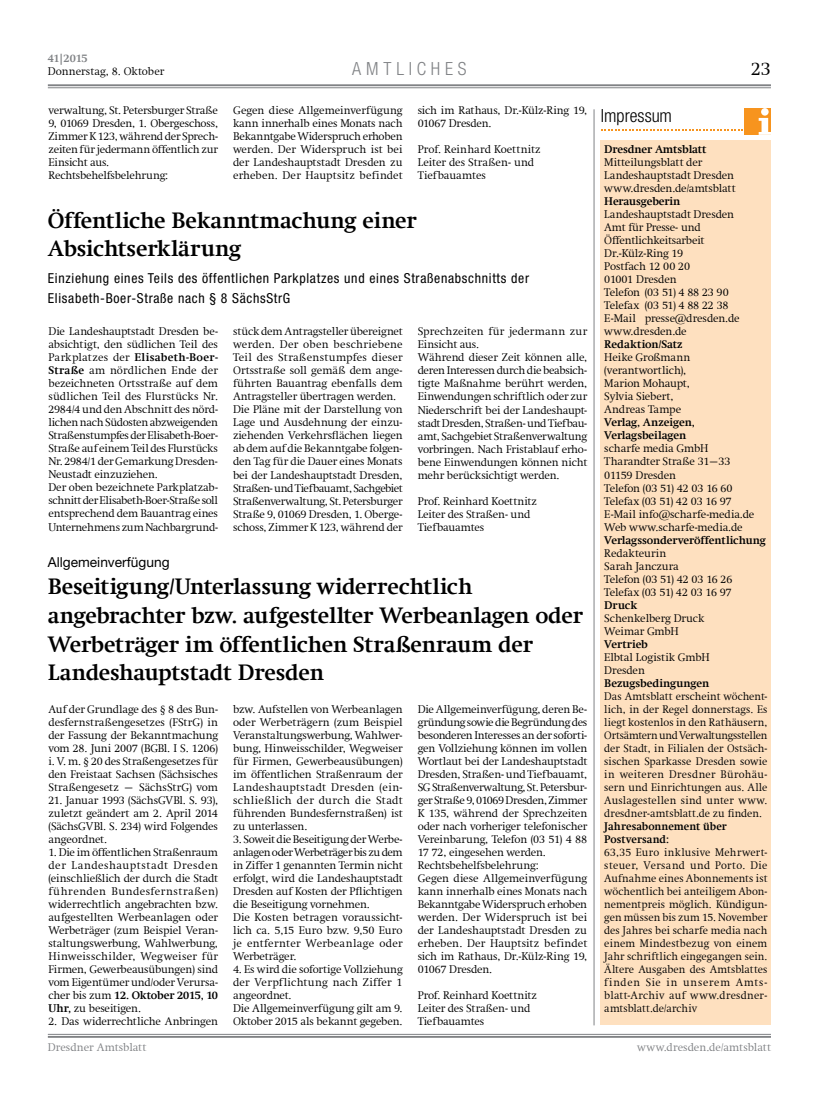
<style>
.page{position:relative;width:833px;height:1117px;background:#fff}
.page>*{position:absolute;margin:0;border:0;box-sizing:border-box;transform-origin:0 0}
.t1{font:700 22.5px/28.8px "Swift Com";letter-spacing:-.01em;color:#000}
.t2{font:300 18.75px "Swift Com";color:#000}
.t3{font:300 condensed 18.12px "Helvetica Neue";color:#808285}
.t4{font:300 condensed 18.12px "Helvetica Neue";color:#000}
.t5{font:condensed 13.75px/20.6px "Helvetica Neue";letter-spacing:.05em;color:#000}
.t6{font:13.75px "Helvetica Neue";color:#000}
.t7{font:300 11.25px/13px "Swift Com";letter-spacing:-.01em;color:#000}
.t8{font:700 11.25px/13px "Swift Com";letter-spacing:-.01em;color:#000}
.t9{font:300 11.25px "Swift Com";letter-spacing:.005em;color:#808285}
.t10{font:700 11.25px "Swift Com";letter-spacing:-.015em;color:#808285}
.t11{font:300 11.12px/13px "Swift Com";letter-spacing:.02em;color:#000;text-align:justify}
.t12{font:700 11.12px/13px "Swift Com";letter-spacing:.005em;color:#000}
.s1{font-weight:700}
</style>
<div class="page">
<hr style="left:48px;top:87px;width:723px;height:1px;background:#808285">
<hr style="left:48px;top:84px;width:723px;height:2px;background:#808285">
<hr style="left:48px;top:1033px;width:723px;height:1px;background:#808285">
<hr style="left:48px;top:1035px;width:723px;height:2px;background:#808285">
<hr style="left:594px;top:109px;width:1px;height:916px;background:#808285">
<div style="left:601px;top:140px;width:170px;height:884px;background:#fee0bf"></div>
<div style="left:745px;top:109px;width:26px;height:26px;background:#f7941e"></div>
<svg style="left:758px;top:118px;width:13px;height:17px"></svg>
<div style="left:761px;top:109px;width:7px;height:7px;background:#fff;border-radius:50%"></div>
<svg style="left:601px;top:129px;width:142px;height:2px"></svg>
<p class="t10" style="left:48px;top:52px;width:41px">41|2015</p>
<p class="t7" style="left:48px;top:65px;width:118px">Donnerstag, 8. Oktober</p>
<h3 class="t3" style="left:352px;top:58px;width:28px">A MTL</h3>
<h3 class="t3" style="left:409px;top:58px;width:59px">ICHES</h3>
<h2 class="t2" style="left:751px;top:58px;width:21px">23</h2>
<p class="t7" style="left:48px;top:104px;width:171px">verwaltung, St. Petersburger Straße<br>9, 01069 Dresden, 1. Obergeschoss,<br>Zimmer K 123, während der Sprech&shy;zeiten für jedermann öffentlich zur<br>Einsicht aus.<br>Rechtsbehelfsbelehrung:</p>
<p class="t7" style="left:233px;top:104px;width:171px;text-align:justify">Gegen diese Allgemeinverfügung kann innerhalb eines Monats nach Bekanntgabe Widerspruch erhoben werden. Der Widerspruch ist bei der Landeshauptstadt Dresden zu erheben. Der Hauptsitz befindet</p>
<p class="t7" style="left:418px;top:104px;width:171px">sich im Rathaus, Dr.-Külz-Ring 19,<br>01067 Dresden.</p>
<h3 class="t4" style="left:601px;top:105px;width:73px">Impressum</h3>
<p class="t7" style="left:418px;top:143px;width:125px">Prof. Reinhard Koettnitz<br>Leiter des Straßen- und<br>Tiefbauamtes</p>
<p class="t8" style="left:604px;top:143px;width:104px">Dresdner Amtsblatt</p>
<p class="t7" style="left:604px;top:156px;width:133px">Mitteilungsblatt der<br>Landeshauptstadt Dresden www.dresden.de/amtsblatt</p>
<p class="t8" style="left:604px;top:195px;width:77px">Herausgeberin</p>
<p class="t7" style="left:604px;top:208px;width:137px">Landeshauptstadt Dresden<br>Amt für Presse- und<br>Öffentlichkeitsarbeit<br>Dr.-Külz-Ring 19<br>Postfach 12 00 20<br>01001 Dresden<br>Telefon (03 51) 4 88 23 90<br>Telefax (03 51) 4 88 22 38<br>E-Mail presse@dresden.de www.dresden.de</p>
<p class="t8" style="left:604px;top:338px;width:80px">Redaktion/Satz</p>
<p class="t7" style="left:604px;top:351px;width:87px">Heike Großmann (verantwortlich),<br>Marion Mohaupt,<br>Sylvia Siebert,<br>Andreas Tampe</p>
<p class="t8" style="left:604px;top:416px;width:92px">Verlag, Anzeigen,<br>Verlagsbeilagen</p>
<p class="t7" style="left:604px;top:442px;width:151px">scharfe media GmbH<br>Tharandter Straße 31–33<br>01159 Dresden<br>Telefon (03 51) 42 03 16 60<br>Telefax (03 51) 42 03 16 97<br>E-Mail info@scharfe-media.de<br>Web www.scharfe-media.de</p>
<p class="t8" style="left:604px;top:533px;width:163px">Verlagssonderveröffentlichung</p>
<p class="t7" style="left:604px;top:546px;width:130px">Redakteurin<br>Sarah Janczura<br>Telefon (03 51) 42 03 16 26<br>Telefax (03 51) 42 03 16 97</p>
<p class="t8" style="left:604px;top:598px;width:34px">Druck</p>
<p class="t7" style="left:604px;top:611px;width:102px">Schenkelberg Druck<br>Weimar GmbH</p>
<p class="t8" style="left:604px;top:637px;width:45px">Vertrieb</p>
<p class="t7" style="left:604px;top:650px;width:107px">Elbtal Logistik GmbH<br>Dresden</p>
<p class="t8" style="left:604px;top:676px;width:106px">Bezugsbedingungen</p>
<p class="t11" style="left:604px;top:689px;width:165px">Das Amtsblatt erscheint wöchent&shy;lich, in der Regel donnerstags. Es liegt kostenlos in den Rathäusern, Ortsämtern und Verwaltungsstellen der Stadt, in Filialen der Ostsäch&shy;sischen Sparkasse Dresden sowie in weiteren Dresdner Bürohäu&shy;sern und Einrichtungen aus. Alle Auslagestellen sind unter www. dresdner-amtsblatt.de zu finden.</p>
<p class="t12" style="left:604px;top:819px;width:124px">Jahresabonnement über<br>Postversand:</p>
<p class="t11" style="left:604px;top:845px;width:165px">63,35 Euro inklusive Mehrwert&shy;steuer, Versand und Porto. Die Aufnahme eines Abonnements ist wöchentlich bei anteiligem Abon&shy;nementpreis möglich. Kündigun&shy;gen müssen bis zum 15. November des Jahres bei scharfe media nach einem Mindestbezug von einem Jahr schriftlich eingegangen sein.<br>Ältere Ausgaben des Amtsblattes finden Sie in unserem Amts&shy;blatt-Archiv auf www.dresdner&shy;amtsblatt.de/archiv</p>
<h1 class="t1" style="left:48px;top:205px;width:370px">Öffentliche Bekanntmachung einer<br>Absichtserklärung</h1>
<p class="t5" style="left:48px;top:267px;width:483px">Einziehung eines Teils des öffentlichen Parkplatzes und eines Straßenabschnitts der<br>Elisabeth-Boer-Straße nach § 8 SächsStrG</p>
<p class="t7" style="left:48px;top:325px;width:171px">Die Landeshauptstadt Dresden be&shy;absichtigt, den südlichen Teil des Parkplatzes der <span class="s1">Elisabeth-Boer-Straße</span> am nördlichen Ende der bezeichneten Ortsstraße auf dem südlichen Teil des Flurstücks Nr.<br>2984/4 und den Abschnitt des nörd&shy;lichen nach Südosten abzweigenden Straßenstumpfes der Elisabeth-Boer-Straße auf einem Teil des Flurstücks Nr. 2984/1 der Gemarkung Dresden-Neustadt einzuziehen.<br>Der oben bezeichnete Parkplatzab&shy;schnitt der Elisabeth-Boer-Straße soll entsprechend dem Bauantrag eines Unternehmens zum Nachbargrund-</p>
<p class="t7" style="left:233px;top:325px;width:171px">stück dem Antragsteller übereignet werden. Der oben beschriebene Teil des Straßenstumpfes dieser Ortsstraße soll gemäß dem ange&shy;führten Bauantrag ebenfalls dem Antragsteller übertragen werden.<br>Die Pläne mit der Darstellung von Lage und Ausdehnung der einzu&shy;ziehenden Verkehrsflächen liegen ab dem auf die Bekanntgabe folgen&shy;den Tag für die Dauer eines Monats bei der Landeshauptstadt Dresden, Straßen- und Tiefbauamt, Sachgebiet Straßenverwaltung, St. Petersburger Straße 9, 01069 Dresden, 1. Oberge&shy;schoss, Zimmer K 123, während der</p>
<p class="t7" style="left:418px;top:325px;width:171px">Sprechzeiten für jedermann zur<br>Einsicht aus.<br>Während dieser Zeit können alle, deren Interessen durch die beabsich&shy;tigte Maßnahme berührt werden,<br>Einwendungen schriftlich oder zur<br>Niederschrift bei der Landeshaupt&shy;stadt Dresden, Straßen- und Tiefbau&shy;amt, Sachgebiet Straßenverwaltung vorbringen. Nach Fristablauf erho&shy;bene Einwendungen können nicht mehr berücksichtigt werden.</p>
<p class="t7" style="left:418px;top:494px;width:121px">Prof. Reinhard Koettnitz<br>Leiter des Straßen- und<br>Tiefbauamtes</p>
<p class="t6" style="left:48px;top:554px;width:123px">Allgemeinverfügung</p>
<h1 class="t1" style="left:48px;top:571px;width:537px">Beseitigung/Unterlassung widerrechtlich angebrachter bzw. aufgestellter Werbeanlagen oder Werbeträger im öffentlichen Straßenraum der Landeshauptstadt Dresden</h1>
<p class="t7" style="left:48px;top:702px;width:171px;text-align:justify">Auf der Grundlage des § 8 des Bun&shy;desfernstraßengesetzes (FStrG) in der Fassung der Bekanntmachung vom 28. Juni 2007 (BGBl. I S. 1206) i. V. m. § 20 des Straßengesetzes für den Freistaat Sachsen (Sächsisches Straßengesetz – SächsStrG) vom</p>
<p class="t7" style="left:48px;top:793px;width:171px;text-align:justify">21. Januar 1993 (SächsGVBl. S. 93), zuletzt geändert am 2. April 2014 (SächsGVBl. S. 234) wird Folgendes angeordnet.</p>
<p class="t7" style="left:48px;top:845px;width:171px;text-align:justify">1. Die im öffentlichen Straßenraum der Landeshauptstadt Dresden (einschließlich der durch die Stadt führenden Bundesfernstraßen) widerrechtlich angebrachten bzw. aufgestellten Werbeanlagen oder Werbeträger (zum Beispiel Veran&shy;staltungswerbung, Wahlwerbung, Hinweisschilder, Wegweiser für Firmen, Gewerbeausübungen) sind vom Eigentümer und/oder Verursa&shy;cher bis zum <span class="s1">12. Oktober 2015, 10<br>Uhr,</span> zu beseitigen.</p>
<p class="t7" style="left:48px;top:1014px;width:171px">2. Das widerrechtliche Anbringen</p>
<p class="t7" style="left:233px;top:702px;width:171px;text-align:justify">bzw. Aufstellen von Werbeanlagen oder Werbeträgern (zum Beispiel Veranstaltungswerbung, Wahlwer&shy;bung, Hinweisschilder, Wegweiser für Firmen, Gewerbeausübungen) im öffentlichen Straßenraum der Landeshauptstadt Dresden (ein&shy;schließlich der durch die Stadt führenden Bundesfernstraßen) ist zu unterlassen.</p>
<p class="t7" style="left:233px;top:832px;width:171px">3. Soweit die Beseitigung der Werbe&shy;anlagen oder Werbeträger bis zu dem in Ziffer 1 genannten Termin nicht erfolgt, wird die Landeshauptstadt<br>Dresden auf Kosten der Pflichtigen die Beseitigung vornehmen.<br>Die Kosten betragen voraussicht&shy;lich ca. 5,15 Euro bzw. 9,50 Euro je entfernter Werbeanlage oder<br>Werbeträger.</p>
<p class="t7" style="left:233px;top:962px;width:171px">4. Es wird die sofortige Vollziehung der Verpflichtung nach Ziffer 1 angeordnet.<br>Die Allgemeinverfügung gilt am 9.<br>Oktober 2015 als bekannt gegeben.</p>
<p class="t7" style="left:418px;top:702px;width:171px">Die Allgemeinverfügung, deren Be&shy;gründung sowie die Begründung des besonderen Interesses an der soforti&shy;gen Vollziehung können im vollen<br>Wortlaut bei der Landeshauptstadt<br>Dresden, Straßen- und Tiefbauamt,<br>SG Straßenverwaltung, St. Petersbur&shy;ger Straße 9, 01069 Dresden, Zimmer<br>K 135, während der Sprechzeiten oder nach vorheriger telefonischer<br>Vereinbarung, Telefon (03 51) 4 88<br>17 72, eingesehen werden.<br>Rechtsbehelfsbelehrung:<br>Gegen diese Allgemeinverfügung kann innerhalb eines Monats nach<br>Bekanntgabe Widerspruch erhoben werden. Der Widerspruch ist bei der Landeshauptstadt Dresden zu erheben. Der Hauptsitz befindet sich im Rathaus, Dr.-Külz-Ring 19,<br>01067 Dresden.</p>
<p class="t7" style="left:418px;top:988px;width:121px">Prof. Reinhard Koettnitz<br>Leiter des Straßen- und<br>Tiefbauamtes</p>
<p class="t9" style="left:48px;top:1040px;width:100px">Dresdner Amtsblatt</p>
<p class="t9" style="left:637px;top:1040px;width:135px">www.dresden.de/amtsblatt</p>
</div>
